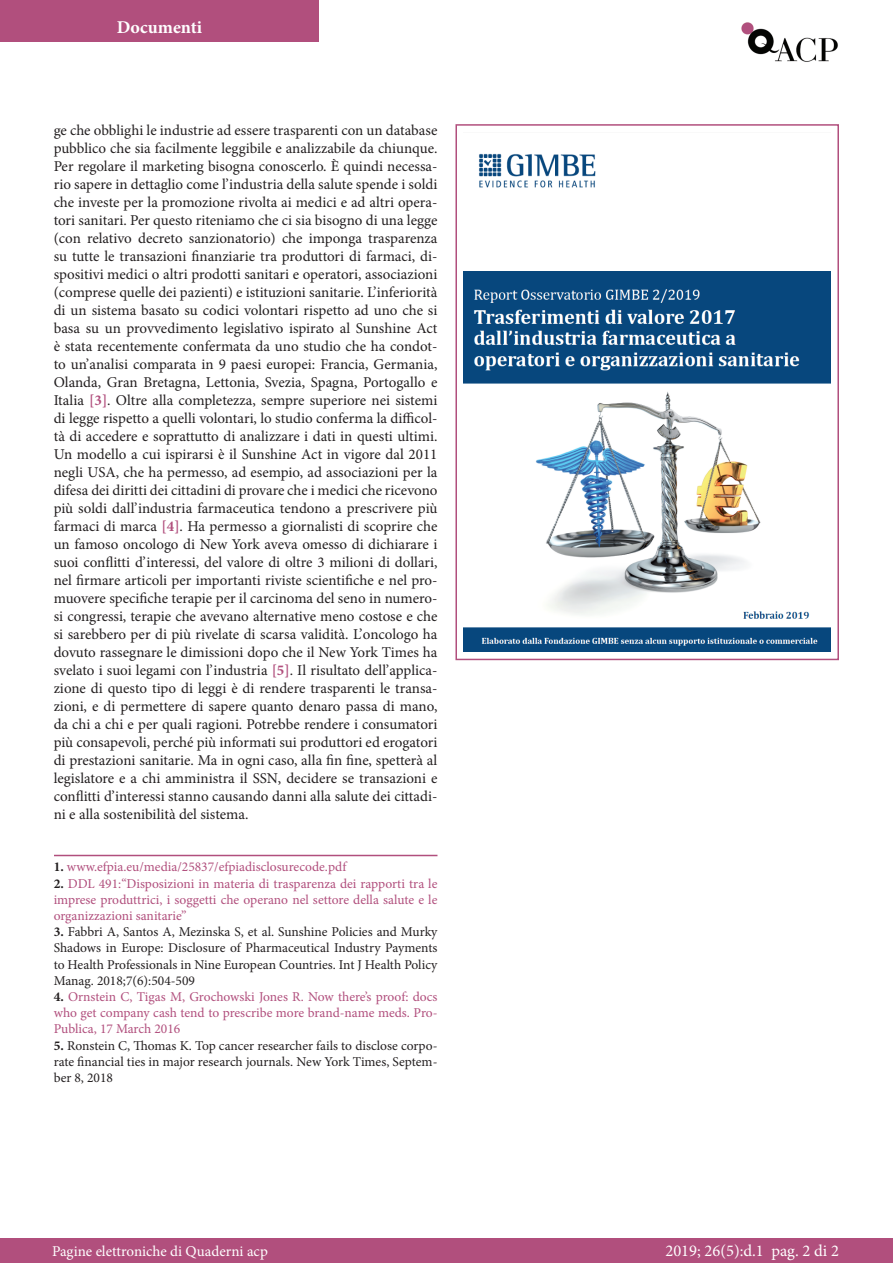
<style>
.page{position:relative;width:893px;height:1263px;background:#fff}
.page>*{position:absolute;margin:0;border:0;box-sizing:border-box;transform-origin:0 0}
.t1{font:700 18px "Minion Pro";color:#fff}
.t2{font:16.5px "Minion Pro";color:#fff}
.t3{font:15px/18px "Minion Pro";color:#231f20;text-align:justify}
.t4{font:15px "Minion Pro";color:#fff}
.t5{font:13.5px/16.2px "Minion Pro";color:#231f20;text-align:justify}
.t6{font:13.5px/16.2px "Minion Pro";color:#b14f7d;text-align:justify}
.s1{font-weight:700;color:#b14f7d}
.s2{font-weight:700;color:#231f20}
.s3{font-weight:700}
</style>
<div class="page">
<div style="left:0;top:0;width:319px;height:41px;background:#b14f7d"></div>
<img style="left:741px;top:22px;width:97px;height:40px">
<div style="left:0;top:1239px;width:893px;height:24px;background:#b14f7d"></div>
<div style="left:455px;top:124px;width:384px;height:536px;border:2px solid #b14f7d"></div>
<hr style="left:54px;top:855px;width:383px;height:1px;background:#b14f7d">
<img style="left:463px;top:153px;width:368px;height:499px">
<p class="t1" style="left:117px;top:15px;width:87px">Documenti</p>
<p class="t3" style="left:54px;top:121px;width:385px">ge che obblighi le industrie ad essere trasparenti con un database pubblico che sia facilmente leggibile e analizzabile da chiunque.<br>Per regolare il marketing bisogna conoscerlo. È quindi necessa&shy;rio sapere in dettaglio come l’industria della salute spende i soldi che investe per la promozione rivolta ai medici e ad altri opera&shy;tori sanitari. Per questo riteniamo che ci sia bisogno di una legge (con relativo decreto sanzionatorio) che imponga trasparenza su tutte le transazioni finanziarie tra produttori di farmaci, di&shy;spositivi medici o altri prodotti sanitari e operatori, associazioni (comprese quelle dei pazienti) e istituzioni sanitarie. L’inferiorità di un sistema basato su codici volontari rispetto ad uno che si basa su un provvedimento legislativo ispirato al Sunshine Act è stata recentemente confermata da uno studio che ha condot&shy;to un’analisi comparata in 9 paesi europei: Francia, Germania, Olanda, Gran Bretagna, Lettonia, Svezia, Spagna, Portogallo e Italia <span class="s1">[3]</span>. Oltre alla completezza, sempre superiore nei sistemi di legge rispetto a quelli volontari, lo studio conferma la difficol&shy;tà di accedere e soprattutto di analizzare i dati in questi ultimi.<br>Un modello a cui ispirarsi è il Sunshine Act in vigore dal 2011 negli USA, che ha permesso, ad esempio, ad associazioni per la difesa dei diritti dei cittadini di provare che i medici che ricevono più soldi dall’industria farmaceutica tendono a prescrivere più farmaci di marca <span class="s1">[4]</span>. Ha permesso a giornalisti di scoprire che un famoso oncologo di New York aveva omesso di dichiarare i suoi conflitti d’interessi, del valore di oltre 3 milioni di dollari, nel firmare articoli per importanti riviste scientifiche e nel pro&shy;muovere specifiche terapie per il carcinoma del seno in numero&shy;si congressi, terapie che avevano alternative meno costose e che si sarebbero per di più rivelate di scarsa validità. L’oncologo ha dovuto rassegnare le dimissioni dopo che il New York Times ha svelato i suoi legami con l’industria <span class="s1">[5]</span>. Il risultato dell’applica&shy;zione di questo tipo di leggi è di rendere trasparenti le transa&shy;zioni, e di permettere di sapere quanto denaro passa di mano, da chi a chi e per quali ragioni. Potrebbe rendere i consumatori più consapevoli, perché più informati sui produttori ed erogatori di prestazioni sanitarie. Ma in ogni caso, alla fin fine, spetterà al legislatore e a chi amministra il SSN, decidere se transazioni e conflitti d’interessi stanno causando danni alla salute dei cittadi&shy;ni e alla sostenibilità del sistema.</p>
<p class="t6" style="left:54px;top:859px;width:294px"><span class="s2">1.</span> www.efpia.eu/media/25837/efpiadisclosurecode.pdf</p>
<p class="t6" style="left:54px;top:875px;width:385px"><span class="s2">2.</span> DDL 491:“Disposizioni in materia di trasparenza dei rapporti tra le imprese produttrici, i soggetti che operano nel settore della salute e le organizzazioni sanitarie”</p>
<p class="t5" style="left:54px;top:924px;width:385px"><span class="s3">3.</span> Fabbri A, Santos A, Mezinska S, et al. Sunshine Policies and Murky Shadows in Europe: Disclosure of Pharmaceutical Industry Payments to Health Professionals in Nine European Countries. Int J Health Policy Manag. 2018;7(6):504-509</p>
<p class="t6" style="left:54px;top:989px;width:385px"><span class="s2">4.</span> Ornstein C, Tigas M, Grochowski Jones R. Now there’s proof: docs who get company cash tend to prescribe more brand-name meds. Pro-Publica, 17 March 2016</p>
<p class="t5" style="left:54px;top:1037px;width:385px"><span class="s3">5.</span> Ronstein C, Thomas K. Top cancer researcher fails to disclose corpo&shy;rate financial ties in major research journals. New York Times, Septem&shy;ber 8, 2018</p>
<p class="t4" style="left:52px;top:1241px;width:217px">Pagine elettroniche di Quaderni acp</p>
<p class="t2" style="left:665px;top:1239px;width:175px">2019; 26(5):d.1 pag. 2 di 2</p>
</div>
